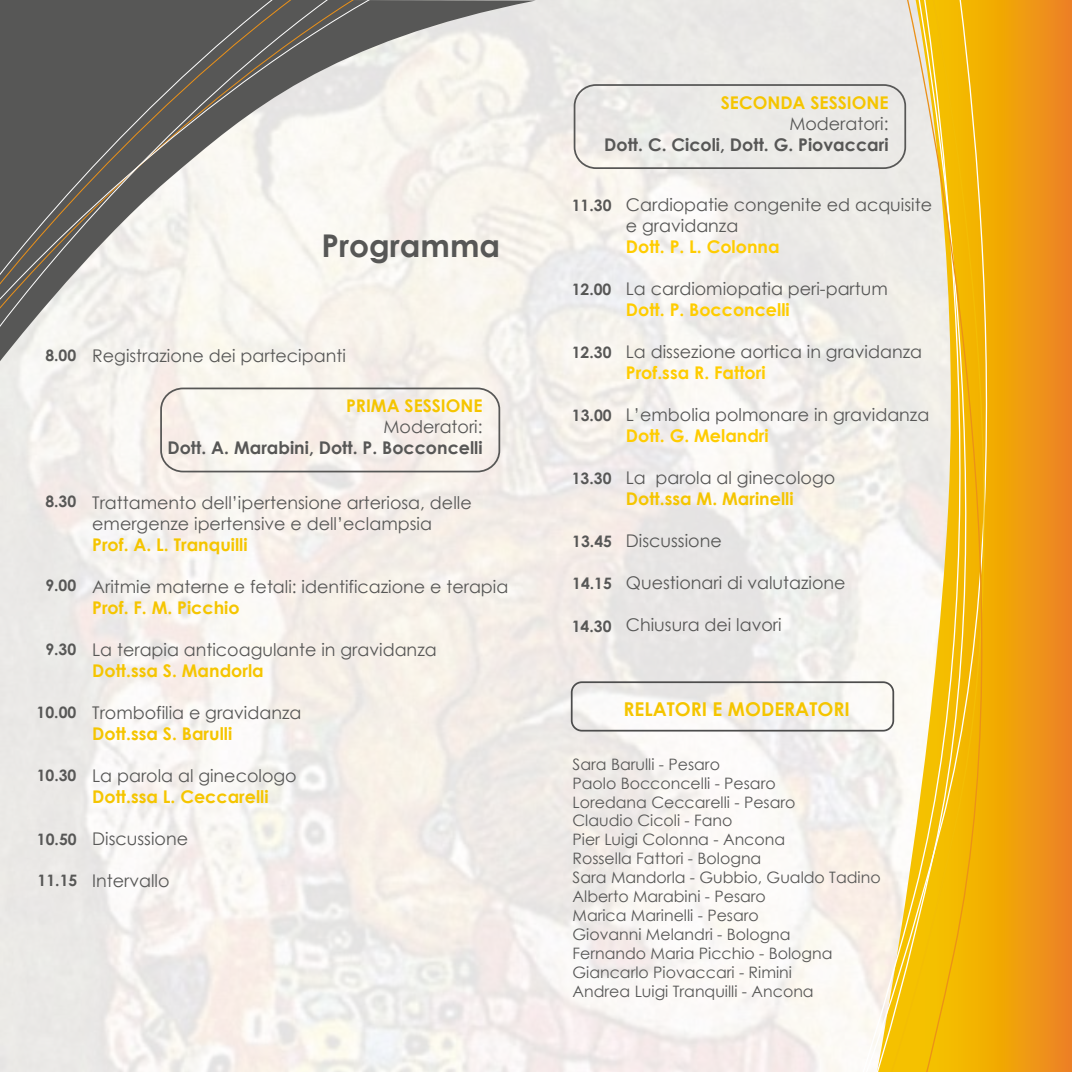
<style>
.page{position:relative;width:1072px;height:1072px;background:#fff}
.page>*{position:absolute;margin:0;border:0;box-sizing:border-box;transform-origin:0 0}
.t1{font:700 31.32px "Century Gothic";color:#575756}
.t2{font:700 19.07px "Century Gothic";color:#f5c500}
.t3{font:17.5px/21px "Century Gothic";color:#575756}
.t4{font:700 17.5px/21px "Century Gothic";color:#575756;text-align:right}
.t5{font:15.75px/18.9px "Century Gothic";color:#575756}
.t6{font:700 15.75px "Century Gothic";color:#575756}
.s1{color:#f5c500}
.s2{font-weight:400}
.s3{font-weight:700;color:#f5c500}
.s4{font-weight:700;color:#fc0}
</style>
<div class="page">
<img style="left:0;top:0;width:738px;height:1071px">
<div style="left:1044px;top:0;width:27px;height:1071px;background:#ed8720"></div>
<svg style="left:738px;top:0;width:27px;height:1071px"></svg>
<svg style="left:765px;top:0;width:279px;height:1071px"></svg>
<svg style="left:796px;top:0;width:246px;height:1071px;background:#efb15f"></svg>
<svg style="left:798px;top:0;width:240px;height:1071px"></svg>
<svg style="left:0;top:0;width:536px;height:361px;fill:#f7f4ec"></svg>
<svg style="left:386px;top:0;width:9px;height:316px"></svg>
<svg style="left:0;top:324px;width:369px;height:14px"></svg>
<svg style="left:0;top:0;width:386px;height:324px"></svg>
<div style="left:160px;top:387px;width:340px;height:85px;border:2px solid #575756;border-radius:22px"></div>
<div style="left:573px;top:84px;width:333px;height:85px;border:2px solid #575756;border-radius:21px"></div>
<div style="left:571px;top:681px;width:323px;height:50px;border:2px solid #4d4d4d;border-radius:10px"></div>
<p class="t1" style="left:321px;top:221px;width:180px">Programma</p>
<p class="t6" style="left:45px;top:343px;width:32px">8.00</p>
<p class="t6" style="left:45px;top:490px;width:32px">8.30</p>
<p class="t6" style="left:45px;top:573px;width:32px">9.00</p>
<p class="t6" style="left:45px;top:637px;width:32px">9.30</p>
<p class="t6" style="left:37px;top:700px;width:41px">10.00</p>
<p class="t6" style="left:37px;top:763px;width:41px">10.30</p>
<p class="t6" style="left:37px;top:827px;width:41px">10.50</p>
<p class="t6" style="left:38px;top:868px;width:41px">11.15</p>
<p class="t3" style="left:92px;top:344px;width:255px">Registrazione dei partecipanti</p>
<p class="t4" style="left:167px;top:394px;width:316px"><span class="s1">PRIMA SESSIONE<br></span><span class="s2">Moderatori:<br></span>Dott. A. Marabini, Dott. P. Bocconcelli</p>
<p class="t3" style="left:92px;top:491px;width:381px">Trattamento dell’ipertensione arteriosa, delle emergenze ipertensive e dell’eclampsia<br><span class="s3">Prof. A. L. Tranquilli</span></p>
<p class="t3" style="left:92px;top:575px;width:417px">Aritmie materne e fetali: identificazione e terapia<br><span class="s3">Prof. F. M. Picchio</span></p>
<p class="t3" style="left:92px;top:638px;width:346px">La terapia anticoagulante in gravidanza<br><span class="s3">Dott.ssa S. Mandorla</span></p>
<p class="t3" style="left:92px;top:701px;width:211px">Trombofilia e gravidanza<br><span class="s3">Dott.ssa S. Barulli</span></p>
<p class="t3" style="left:92px;top:764px;width:206px">La parola al ginecologo<br><span class="s3">Dott.ssa L. Ceccarelli</span></p>
<p class="t3" style="left:92px;top:827px;width:97px">Discussione</p>
<p class="t3" style="left:92px;top:869px;width:79px">Intervallo</p>
<p class="t4" style="left:604px;top:91px;width:286px"><span class="s1">SECONDA SESSIONE<br></span><span class="s2">Moderatori:<br></span>Dott. C. Cicoli, Dott. G. Piovaccari</p>
<p class="t6" style="left:572px;top:194px;width:41px">11.30</p>
<p class="t6" style="left:571px;top:277px;width:41px">12.00</p>
<p class="t6" style="left:572px;top:340px;width:41px">12.30</p>
<p class="t6" style="left:572px;top:403px;width:41px">13.00</p>
<p class="t6" style="left:572px;top:466px;width:41px">13.30</p>
<p class="t6" style="left:572px;top:529px;width:41px">13.45</p>
<p class="t6" style="left:572px;top:571px;width:41px">14.15</p>
<p class="t6" style="left:572px;top:614px;width:41px">14.30</p>
<p class="t3" style="left:626px;top:194px;width:308px">Cardiopatie congenite ed acquisite e gravidanza<br><span class="s4">Dott. P. L. Colonna</span></p>
<p class="t3" style="left:626px;top:278px;width:263px">La cardiomiopatia peri-partum<br><span class="s4">Dott. P. Bocconcelli</span></p>
<p class="t3" style="left:626px;top:341px;width:298px">La dissezione aortica in gravidanza<br><span class="s4">Prof.ssa R. Fattori</span></p>
<p class="t3" style="left:626px;top:404px;width:305px">L’embolia polmonare in gravidanza<br><span class="s4">Dott. G. Melandri</span></p>
<p class="t3" style="left:626px;top:467px;width:211px">La parola al ginecologo<br><span class="s3">Dott.ssa M. Marinelli</span></p>
<p class="t3" style="left:626px;top:530px;width:97px">Discussione</p>
<p class="t3" style="left:626px;top:572px;width:221px">Questionari di valutazione</p>
<p class="t3" style="left:626px;top:614px;width:157px">Chiusura dei lavori</p>
<p class="t2" style="left:623px;top:694px;width:228px">RELATORI E MODERATORI</p>
<p class="t5" style="left:572px;top:754px;width:310px">Sara Barulli - Pesaro<br>Paolo Bocconcelli - Pesaro<br>Loredana Ceccarelli - Pesaro<br>Claudio Cicoli - Fano<br>Pier Luigi Colonna - Ancona<br>Rossella Fattori - Bologna<br>Sara Mandorla - Gubbio, Gualdo Tadino<br>Alberto Marabini - Pesaro<br>Marica Marinelli - Pesaro<br>Giovanni Melandri - Bologna<br>Fernando Maria Picchio - Bologna<br>Giancarlo Piovaccari - Rimini<br>Andrea Luigi Tranquilli - Ancona</p>
</div>
